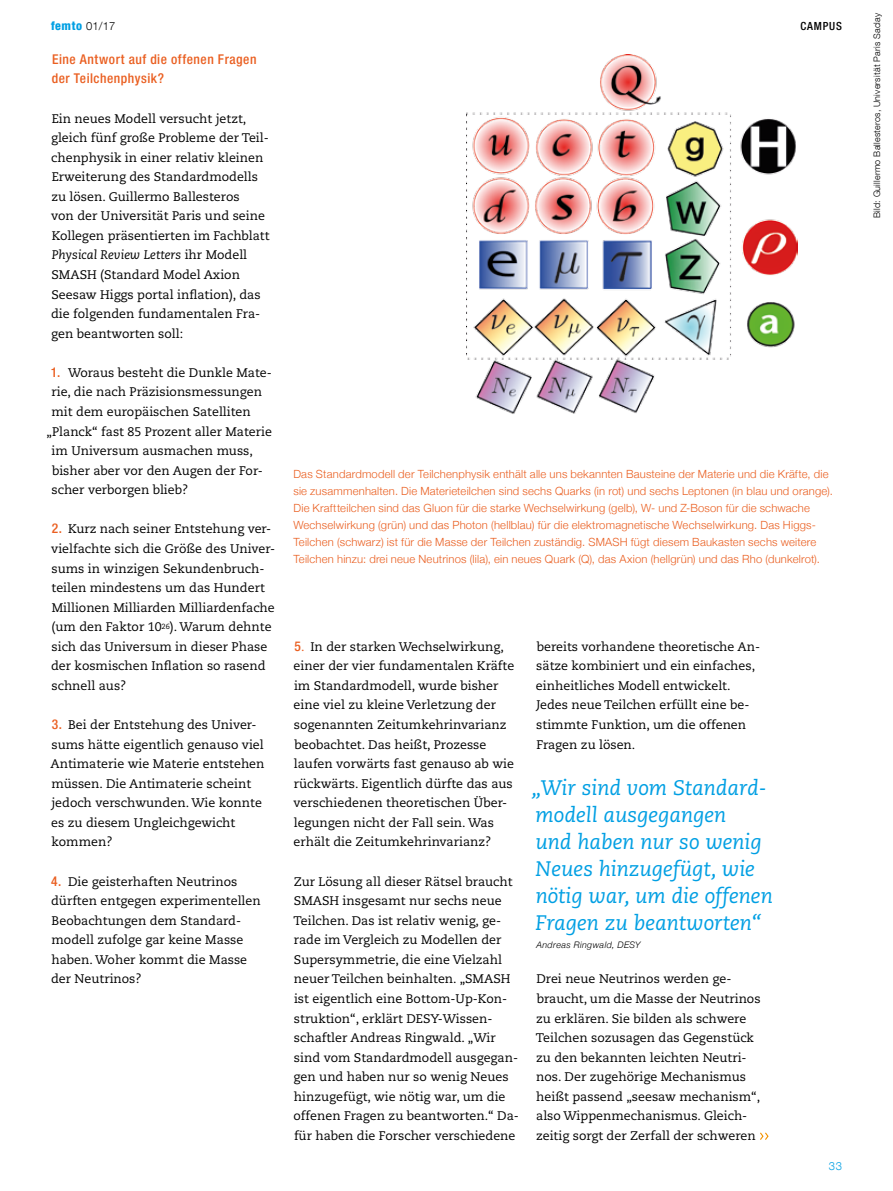
<style>
.page{position:relative;width:893px;height:1191px;background:#fff}
.page>*{position:absolute;margin:0;border:0;box-sizing:border-box;transform-origin:0 0}
.t1{font:italic 21px/27px "Caecilia LT Std";color:#009fe3}
.t2{font:13.5px/19.5px "Desy Neue Helvetica 67 Cond M";letter-spacing:.04em;color:#ea5f21}
.t3{font:12.45px/19.5px "Caecilia LT Std";color:#000}
.t4{font:12px "Desy Neue Helvetica 87 Cond H";letter-spacing:.05em;color:#009fe3}
.t5{font:300 11.25px/16.8px "Helvetica Neue";letter-spacing:.02em;color:#ea5f21}
.t6{font:11.25px "Desy Neue Helvetica 67 Cond M";letter-spacing:.075em;color:#000}
.t7{font:300 11.25px "Desy Neue Helvetica 45";color:#009fe3}
.t8{font:300 9px "Desy Neue Helvetica 45";letter-spacing:.02em;color:#000}
.t9{font:italic 300 9px "Helvetica Neue";letter-spacing:.045em;color:#000}
.s1{font-family:"Desy Neue Helvetica 45";font-weight:300;font-size:11.25px;color:#000}
.s2{font-style:italic}
.s3{font-family:"Desy Neue Helvetica 67 Cond M";font-size:13.5px;color:#ea5f21}
.s4{color:#ea5f21}
</style>
<div class="page">
<img style="left:466px;top:55px;width:331px;height:359px">
<svg style="left:760px;top:1132px;width:9px;height:8px"></svg>
<p class="t4" style="left:51px;top:18px;width:66px">femto <span class="s1">01/17</span></p>
<p class="t6" style="left:800px;top:19px;width:43px">CAMPUS</p>
<p class="t2" style="left:52px;top:49px;width:206px">Eine Antwort auf die offenen Fragen der Teilchenphysik?</p>
<p class="t3" style="left:51px;top:109px;width:220px">Ein neues Modell versucht jetzt, gleich fünf große Probleme der Teil&shy;chenphysik in einer relativ kleinen Erweiterung des Standardmodells zu lösen. Guillermo Ballesteros<br>von der Universität Paris und seine Kollegen präsentierten im Fachblatt <span class="s2">Physical Review Letters</span> ihr Modell SMASH (Standard Model Axion Seesaw Higgs portal inflation), das die folgenden fundamentalen Fra&shy;gen beantworten soll:</p>
<p class="t3" style="left:51px;top:363px;width:223px"><span class="s3">1.</span> Woraus besteht die Dunkle Mate-</p>
<p class="t3" style="left:52px;top:382px;width:212px">rie, die nach Präzisionsmessungen</p>
<p class="t3" style="left:51px;top:402px;width:201px">mit dem europäischen Satelliten</p>
<p class="t3" style="left:47px;top:422px;width:227px">„Planck“ fast 85 Prozent aller Materie</p>
<p class="t3" style="left:52px;top:441px;width:203px">im Universum ausmachen muss,</p>
<p class="t3" style="left:52px;top:461px;width:212px">bisher aber vor den Augen der For-</p>
<p class="t3" style="left:52px;top:480px;width:138px">scher verborgen blieb?</p>
<p class="t3" style="left:51px;top:519px;width:226px"><span class="s3">2.</span> Kurz nach seiner Entstehung ver&shy;vielfachte sich die Größe des Univer&shy;sums in winzigen Sekundenbruch&shy;teilen mindestens um das Hundert<br>Millionen Milliarden Milliardenfache (um den Faktor 10<sup>26</sup>). Warum dehnte sich das Universum in dieser Phase der kosmischen Inflation so rasend schnell aus?</p>
<p class="t3" style="left:51px;top:715px;width:215px"><span class="s3">3.</span> Bei der Entstehung des Univer&shy;sums hätte eigentlich genauso viel<br>Antimaterie wie Materie entstehen müssen. Die Antimaterie scheint jedoch verschwunden. Wie konnte es zu diesem Ungleichgewicht kommen?</p>
<p class="t3" style="left:51px;top:871px;width:211px"><span class="s3">4.</span> Die geisterhaften Neutrinos dürften entgegen experimentellen<br>Beobachtungen dem Standard&shy;modell zufolge gar keine Masse haben. Woher kommt die Masse der Neutrinos?</p>
<p class="t5" style="left:293px;top:465px;width:541px">Das Standardmodell der Teilchenphysik enthält alle uns bekannten Bausteine der Materie und die Kräfte, die sie zusammenhalten. Die Materieteilchen sind sechs Quarks (in rot) und sechs Leptonen (in blau und orange).<br>Die Kraftteilchen sind das Gluon für die starke Wechselwirkung (gelb), W- und Z-Boson für die schwache Wechselwirkung (grün) und das Photon (hellblau) für die elektromagnetische Wechselwirkung. Das Higgs-Teilchen (schwarz) ist für die Masse der Teilchen zuständig. SMASH fügt diesem Baukasten sechs weitere Teilchen hinzu: drei neue Neutrinos (lila), ein neues Quark (Q), das Axion (hellgrün) und das Rho (dunkelrot).</p>
<p class="t3" style="left:294px;top:637px;width:222px"><span class="s3">5</span><span class="s4">.</span> In der starken Wechselwirkung, einer der vier fundamentalen Kräfte im Standardmodell, wurde bisher eine viel zu kleine Verletzung der sogenannten Zeitumkehrinvarianz beobachtet. Das heißt, Prozesse laufen vorwärts fast genauso ab wie rückwärts. Eigentlich dürfte das aus verschiedenen theoretischen Über&shy;legungen nicht der Fall sein. Was erhält die Zeitumkehrinvarianz?</p>
<p class="t3" style="left:293px;top:871px;width:227px">Zur Lösung all dieser Rätsel braucht SMASH insgesamt nur sechs neue Teilchen. Das ist relativ wenig, ge&shy;rade im Vergleich zu Modellen der Supersymmetrie, die eine Vielzahl neuer Teilchen beinhalten. „SMASH ist eigentlich eine Bottom-Up--Kon&shy;struktion“, erklärt DESY-Wissen&shy;schaftler Andreas Ringwald. „Wir sind vom Standardmodell ausgegan&shy;gen und haben nur so wenig Neues hinzugefügt, wie nötig war, um die offenen Fragen zu beantworten.“ Da&shy;für haben die Forscher verschiedene</p>
<p class="t3" style="left:536px;top:637px;width:226px">bereits vorhandene theoretische An&shy;sätze kombiniert und ein einfaches, einheitliches Modell entwickelt.<br>Jedes neue Teilchen erfüllt eine be&shy;stimmte Funktion, um die offenen<br>Fragen zu lösen.</p>
<h1 class="t1" style="left:531px;top:774px;width:243px">„Wir sind vom Standard&shy;modell ausgegangen<br>und haben nur so wenig<br>Neues hinzugefügt, wie nötig war, um die offenen<br>Fragen zu beantworten“</h1>
<p class="t9" style="left:536px;top:937px;width:106px">Andreas Ringwald, DESY</p>
<p class="t3" style="left:536px;top:969px;width:226px">Drei neue Neutrinos werden ge&shy;braucht, um die Masse der Neutrinos zu erklären. Sie bilden als schwere Teilchen sozusagen das Gegenstück zu den bekannten leichten Neutri&shy;nos. Der zugehörige Mechanismus heißt passend „seesaw mechanism“, also Wippenmechanismus. Gleich&shy;zeitig sorgt der Zerfall der schweren</p>
<p class="t7" style="left:829px;top:1158px;width:15px">33</p>
<p class="t8" style="left:871px;top:218px;width:207px;rotate:-90deg">Bild: Guillermo Ballesteros, Universität Paris Saclay</p>
</div>
